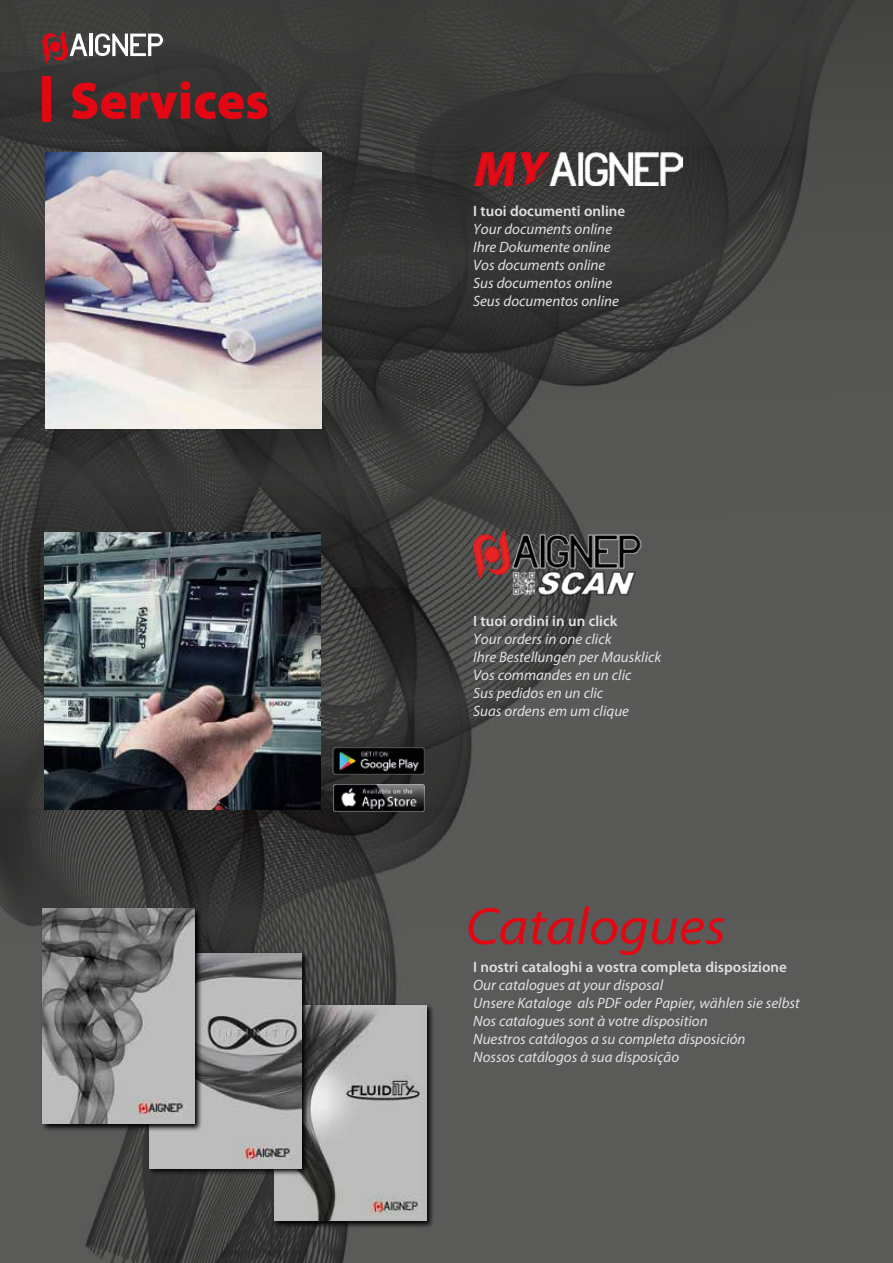
<style>
.page{position:relative;width:893px;height:1263px;background:#fff}
.page>*{position:absolute;margin:0;border:0;box-sizing:border-box;transform-origin:0 0}
.t1{font:italic semi-expanded 52.5px "Myriad Pro";color:#e30613}
.t2{font:900 52.5px "Myriad Pro";color:#e30613}
.t3{font:italic 15px/18px "Myriad Pro";color:#e1e1e1}
.t4{font:600 15px "Myriad Pro";color:#e1e1e1}
</style>
<div class="page">
<img style="left:0;top:0;width:893px;height:1263px">
<img style="left:44px;top:533px;width:277px;height:276px">
<img style="left:332px;top:746px;width:94px;height:29px">
<img style="left:333px;top:784px;width:92px;height:27px">
<img style="left:466px;top:529px;width:191px;height:77px">
<div style="left:43px;top:76px;width:8px;height:45px;background:#e30613"></div>
<img style="left:45px;top:153px;width:277px;height:276px">
<img style="left:474px;top:150px;width:208px;height:36px">
<svg style="left:272px;top:1003px;width:162px;height:225px;background:#3f3f3e"></svg>
<img style="left:274px;top:1005px;width:152px;height:215px">
<svg style="left:148px;top:951px;width:162px;height:225px;background:#383837"></svg>
<img style="left:150px;top:953px;width:152px;height:215px">
<svg style="left:41px;top:907px;width:162px;height:224px;background:#515151"></svg>
<img style="left:43px;top:909px;width:152px;height:215px">
<hr style="left:90px;top:33px;width:3px;height:23px;background:#fff">
<svg style="left:95px;top:33px;width:68px;height:23px"></svg>
<svg style="left:42px;top:30px;width:46px;height:34px;background:#7c4346"></svg>
<h1 class="t2" style="left:70px;top:66px;width:200px">Services</h1>
<p class="t4" style="left:473px;top:202px;width:153px">I tuoi documenti online</p>
<p class="t3" style="left:473px;top:220px;width:147px">Your documents online<br>Ihre Dokumente online<br>Vos documents online<br>Sus documentos online<br>Seus documentos online</p>
<p class="t4" style="left:473px;top:611px;width:146px">I tuoi ordini in un click</p>
<p class="t3" style="left:473px;top:629px;width:190px">Your orders in one click<br>Ihre Bestellungen per Mausklick<br>Vos commandes en un clic<br>Sus pedidos en un clic<br>Suas ordens em um clique</p>
<h1 class="t1" style="left:466px;top:893px;width:262px">Catalogues</h1>
<p class="t4" style="left:473px;top:957px;width:315px">I nostri cataloghi a vostra completa disposizione</p>
<p class="t3" style="left:473px;top:976px;width:328px">Our catalogues at your disposal<br>Unsere Kataloge als PDF oder Papier, wählen sie selbst Nos catalogues sont à votre disposition<br>Nuestros catálogos a su completa disposición<br>Nossos catálogos à sua disposição</p>
</div>
